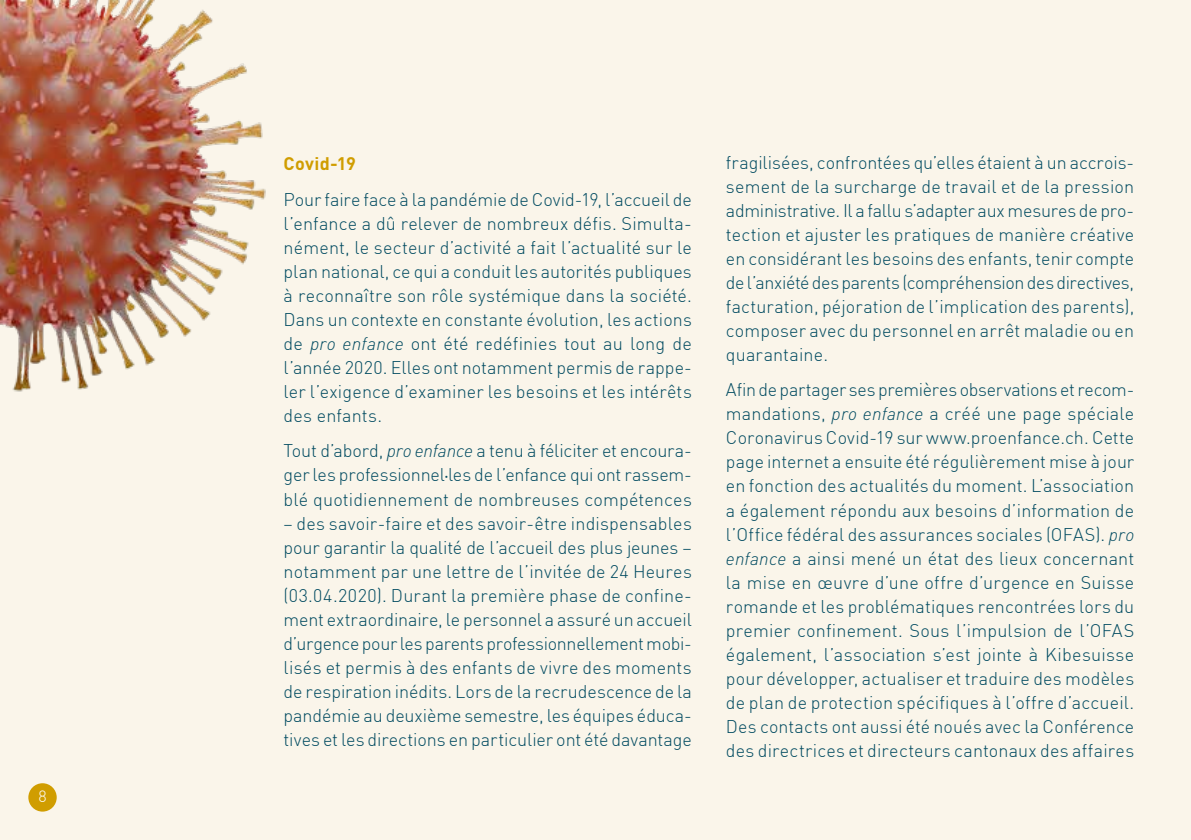
<style>
.page{position:relative;width:1191px;height:840px;background:#fff}
.page>*{position:absolute;margin:0;border:0;box-sizing:border-box;transform-origin:0 0}
.t1{font:300 18px/24px "DIN";letter-spacing:.01em;color:#004a60;text-align:justify}
.t2{font:700 18px "DIN";letter-spacing:.015em;color:#d09d00}
.t3{font:300 16px "DIN";color:#fff}
.s1{font-style:italic}
.s2{font-family:"Minion Pro";font-weight:400}
</style>
<div class="page">
<div style="left:0;top:0;width:1191px;height:839px;background:#faf5ea"></div>
<div style="left:28px;top:782px;width:29px;height:29px;background:#d09d00;border-radius:50%"></div>
<img style="left:0;top:0;width:266px;height:392px">
<p class="t3" style="left:38px;top:785px;width:10px">8</p>
<p class="t2" style="left:283px;top:152px;width:74px">Covid-19</p>
<p class="t1" style="left:283px;top:187px;width:410px">Pour faire face à la pandémie de Covid-19, l’accueil de l’enfance a dû relever de nombreux défis. Simulta&shy;nément, le secteur d’activité a fait l’actualité sur le plan national, ce qui a conduit les autorités publiques à reconnaître son rôle systémique dans la société.<br>Dans un contexte en constante évolution, les actions de <span class="s1">pro enfance</span> ont été redéfinies tout au long de l’année 2020. Elles ont notamment permis de rappe&shy;ler l’exigence d’examiner les besoins et les intérêts des enfants.</p>
<p class="t1" style="left:283px;top:438px;width:410px">Tout d’abord, <span class="s1">pro enfance</span> a tenu à féliciter et encoura&shy;ger les professionnel<span class="s2">·</span>les de l’enfance qui ont rassem&shy;blé quotidiennement de nombreuses compétences</p>
<p class="t1" style="left:283px;top:510px;width:410px">– des savoir-faire et des savoir-être indispensables pour garantir la qualité de l’accueil des plus jeunes – notamment par une lettre de l’invitée de 24 Heures (03.04.2020). Durant la première phase de confine&shy;ment extraordinaire, le personnel a assuré un accueil d’urgence pour les parents professionnellement mobi&shy;lisés et permis à des enfants de vivre des moments de respiration inédits. Lors de la recrudescence de la pandémie au deuxième semestre, les équipes éduca&shy;tives et les directions en particulier ont été davantage</p>
<p class="t1" style="left:726px;top:150px;width:410px">fragilisées, confrontées qu’elles étaient à un accrois&shy;sement de la surcharge de travail et de la pression administrative. Il a fallu s’adapter aux mesures de pro&shy;tection et ajuster les pratiques de manière créative en considérant les besoins des enfants, tenir compte de l’anxiété des parents (compréhension des directives, facturation, péjoration de l’implication des parents), composer avec du personnel en arrêt maladie ou en quarantaine.</p>
<p class="t1" style="left:726px;top:377px;width:410px">Afin de partager ses premières observations et recom&shy;mandations, <span class="s1">pro enfance</span> a créé une page spéciale Coronavirus Covid-19 sur www.proenfance.ch. Cette page internet a ensuite été régulièrement mise à jour en fonction des actualités du moment. L’association a également répondu aux besoins d’information de l’Office fédéral des assurances sociales (OFAS). <span class="s1">pro enfance</span> a ainsi mené un état des lieux concernant la mise en œuvre d’une offre d’urgence en Suisse romande et les problématiques rencontrées lors du premier confinement. Sous l’impulsion de l’OFAS également, l’association s’est jointe à Kibesuisse pour développer, actualiser et traduire des modèles de plan de protection spécifiques à l’offre d’accueil.<br>Des contacts ont aussi été noués avec la Conférence des directrices et directeurs cantonaux des affaires</p>
</div>
